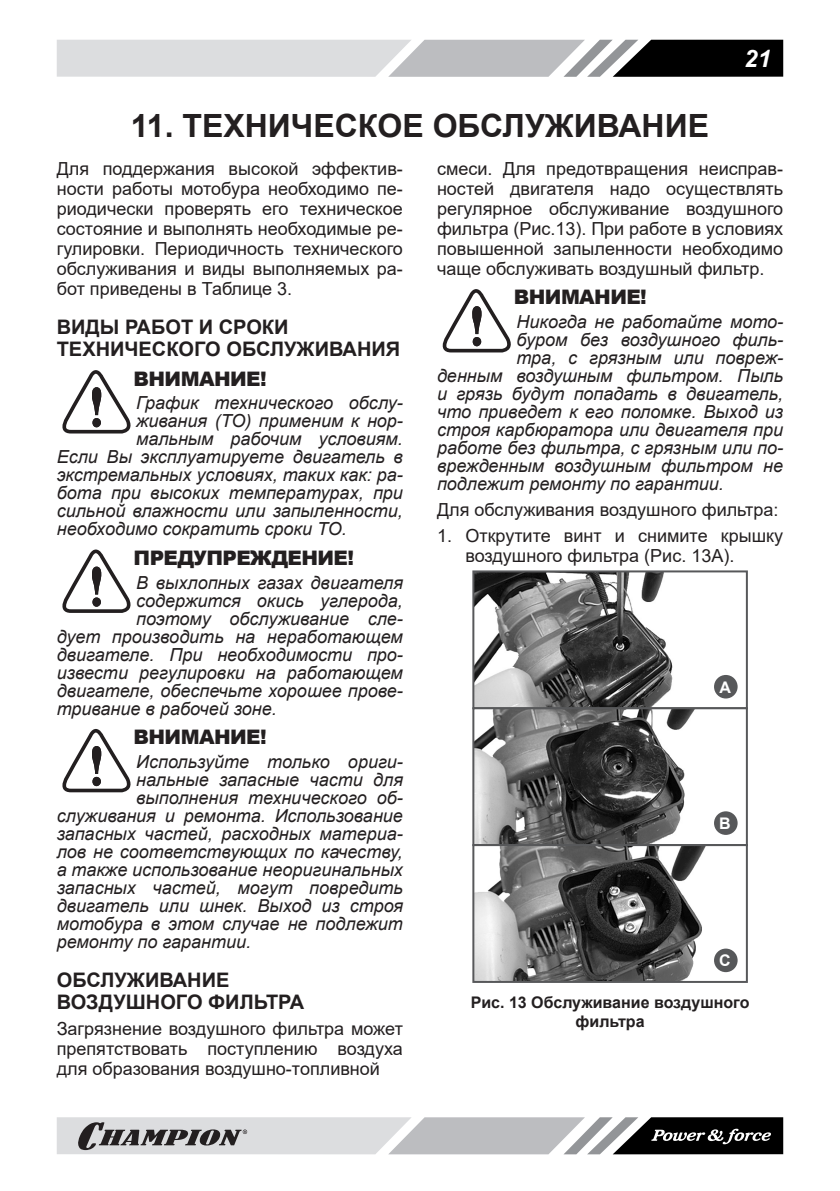
<style>
.page{position:relative;width:840px;height:1191px;background:#fff}
.page>*{position:absolute;margin:0;border:0;box-sizing:border-box;transform-origin:0 0}
.t1{font:700 32px "Arial";color:#231f20}
.t2{font:italic 700 24px "Arial";color:#fff}
.t3{font:700 20px/22px "Arial";color:#231f20}
.t4{font:900 20px "Arial";letter-spacing:-.03em;color:#231f20}
.t5{font:italic 18px "Arial";color:#231f20}
.t6{font:18px/20px "Arial";color:#231f20;text-align:justify}
.t7{font:700 16px/19.2px "Arial";color:#231f20;text-align:center}
.t8{font:700 16px "Arial";color:#fff}
</style>
<div class="page">
<svg style="left:57px;top:40px;width:725px;height:37px;background:#a7a8aa"></svg>
<svg style="left:57px;top:1117px;width:725px;height:37px;background:#a1a2a3"></svg>
<svg style="left:62px;top:370px;width:69px;height:63px"></svg>
<svg style="left:62px;top:549px;width:69px;height:64px"></svg>
<svg style="left:62px;top:729px;width:69px;height:63px"></svg>
<svg style="left:442px;top:289px;width:69px;height:63px"></svg>
<img style="left:475px;top:573px;width:263px;height:133px">
<div style="left:472px;top:570px;width:275px;height:139px;border:2px solid #57585a"></div>
<svg style="left:475px;top:710px;width:263px;height:133px"></svg>
<div style="left:472px;top:707px;width:275px;height:139px;border:2px solid #57585a"></div>
<svg style="left:475px;top:847px;width:263px;height:133px"></svg>
<div style="left:472px;top:844px;width:275px;height:139px;border:2px solid #57585a"></div>
<div style="left:713px;top:675px;width:24px;height:23px;background:#57585a;border-radius:50%"></div>
<div style="left:713px;top:811px;width:24px;height:24px;background:#57585a;border-radius:50%"></div>
<div style="left:713px;top:948px;width:24px;height:24px;background:#57585a;border-radius:50%"></div>
<h2 class="t2" style="left:743px;top:42px;width:28px">21</h2>
<h1 class="t1" style="left:131px;top:103px;width:579px">11. ТЕХНИЧЕСКОЕ ОБСЛУЖИВАНИЕ</h1>
<p class="t6" style="left:57px;top:158px;width:347px">Для поддержания высокой эффектив&shy;ности работы мотобура необходимо пе&shy;риодически проверять его техническое состояние и выполнять необходимые ре&shy;гулировки. Периодичность технического обслуживания и виды выполняемых ра&shy;бот приведены в Таблице 3.</p>
<p class="t3" style="left:57px;top:316px;width:345px">ВИДЫ РАБОТ И СРОКИ<br>ТЕХНИЧЕСКОГО ОБСЛУЖИВАНИЯ</p>
<p class="t4" style="left:133px;top:364px;width:134px">ВНИМАНИЕ!</p>
<p class="t5" style="left:136px;top:391px;width:268px">График технического обслу-</p>
<p class="t5" style="left:136px;top:409px;width:268px">живания (ТО) применим к нор-</p>
<p class="t5" style="left:136px;top:427px;width:268px">мальным рабочим условиям.</p>
<p class="t5" style="left:57px;top:445px;width:347px">Если Вы эксплуатируете двигатель в</p>
<p class="t5" style="left:57px;top:463px;width:347px">экстремальных условиях, таких как: ра-</p>
<p class="t5" style="left:57px;top:481px;width:347px">бота при высоких температурах, при</p>
<p class="t5" style="left:57px;top:499px;width:347px">сильной влажности или запыленности,</p>
<p class="t5" style="left:57px;top:517px;width:291px">необходимо сократить сроки ТО.</p>
<p class="t4" style="left:133px;top:543px;width:222px">ПРЕДУПРЕЖДЕНИЕ!</p>
<p class="t5" style="left:136px;top:570px;width:268px">В выхлопных газах двигателя</p>
<p class="t5" style="left:136px;top:588px;width:268px">содержится окись углерода,</p>
<p class="t5" style="left:136px;top:606px;width:268px">поэтому обслуживание сле-</p>
<p class="t5" style="left:57px;top:624px;width:347px">дует производить на неработающем</p>
<p class="t5" style="left:57px;top:642px;width:347px">двигателе. При необходимости про-</p>
<p class="t5" style="left:57px;top:660px;width:347px">извести регулировки на работающем</p>
<p class="t5" style="left:57px;top:678px;width:347px">двигателе, обеспечьте хорошее прове-</p>
<p class="t5" style="left:57px;top:696px;width:221px">тривание в рабочей зоне.</p>
<p class="t4" style="left:133px;top:722px;width:134px">ВНИМАНИЕ!</p>
<p class="t5" style="left:136px;top:750px;width:268px">Используйте только ориги-</p>
<p class="t5" style="left:136px;top:768px;width:268px">нальные запасные части для</p>
<p class="t5" style="left:136px;top:786px;width:268px">выполнения технического об-</p>
<p class="t5" style="left:57px;top:804px;width:347px">служивания и ремонта. Использование</p>
<p class="t5" style="left:57px;top:822px;width:347px">запасных частей, расходных материа-</p>
<p class="t5" style="left:57px;top:840px;width:347px">лов не соответствующих по качеству,</p>
<p class="t5" style="left:57px;top:858px;width:347px">а также использование неоригинальных</p>
<p class="t5" style="left:57px;top:876px;width:347px">запасных частей, могут повредить</p>
<p class="t5" style="left:57px;top:894px;width:347px">двигатель или шнек. Выход из строя</p>
<p class="t5" style="left:57px;top:912px;width:347px">мотобура в этом случае не подлежит</p>
<p class="t5" style="left:57px;top:930px;width:196px">ремонту по гарантии.</p>
<p class="t3" style="left:57px;top:969px;width:249px">ОБСЛУЖИВАНИЕ<br>ВОЗДУШНОГО ФИЛЬТРА</p>
<p class="t6" style="left:57px;top:1018px;width:347px">Загрязнение воздушного фильтра может препятствовать поступлению воздуха для образования воздушно-топливной</p>
<p class="t6" style="left:437px;top:158px;width:347px">смеси. Для предотвращения неисправ&shy;ностей двигателя надо осуществлять регулярное обслуживание воздушного фильтра (Рис.13). При работе в условиях повышенной запыленности необходимо чаще обслуживать воздушный фильтр.</p>
<p class="t4" style="left:513px;top:283px;width:134px">ВНИМАНИЕ!</p>
<p class="t5" style="left:516px;top:310px;width:268px">Никогда не работайте мото-</p>
<p class="t5" style="left:516px;top:328px;width:268px">буром без воздушного филь-</p>
<p class="t5" style="left:516px;top:346px;width:268px">тра, с грязным или повреж-</p>
<p class="t5" style="left:437px;top:364px;width:347px">денным воздушным фильтром. Пыль</p>
<p class="t5" style="left:437px;top:382px;width:347px">и грязь будут попадать в двигатель,</p>
<p class="t5" style="left:437px;top:400px;width:347px">что приведет к его поломке. Выход из</p>
<p class="t5" style="left:437px;top:418px;width:347px">строя карбюратора или двигателя при</p>
<p class="t5" style="left:437px;top:436px;width:347px">работе без фильтра, с грязным или по-</p>
<p class="t5" style="left:437px;top:454px;width:347px">врежденным воздушным фильтром не</p>
<p class="t5" style="left:437px;top:472px;width:288px">подлежит ремонту по гарантии.</p>
<p class="t6" style="left:437px;top:499px;width:343px">Для обслуживания воздушного фильтра:</p>
<p class="t6" style="left:465px;top:525px;width:319px;text-indent:-28px">1. Открутите винт и снимите крышку воздушного фильтра (Рис. 13А).</p>
<p class="t8" style="left:719px;top:675px;width:13px">A</p>
<p class="t8" style="left:718px;top:812px;width:13px">B</p>
<p class="t8" style="left:718px;top:949px;width:13px">C</p>
<p class="t7" style="left:470px;top:992px;width:280px">Рис. 13 Обслуживание воздушного фильтра</p>
</div>
